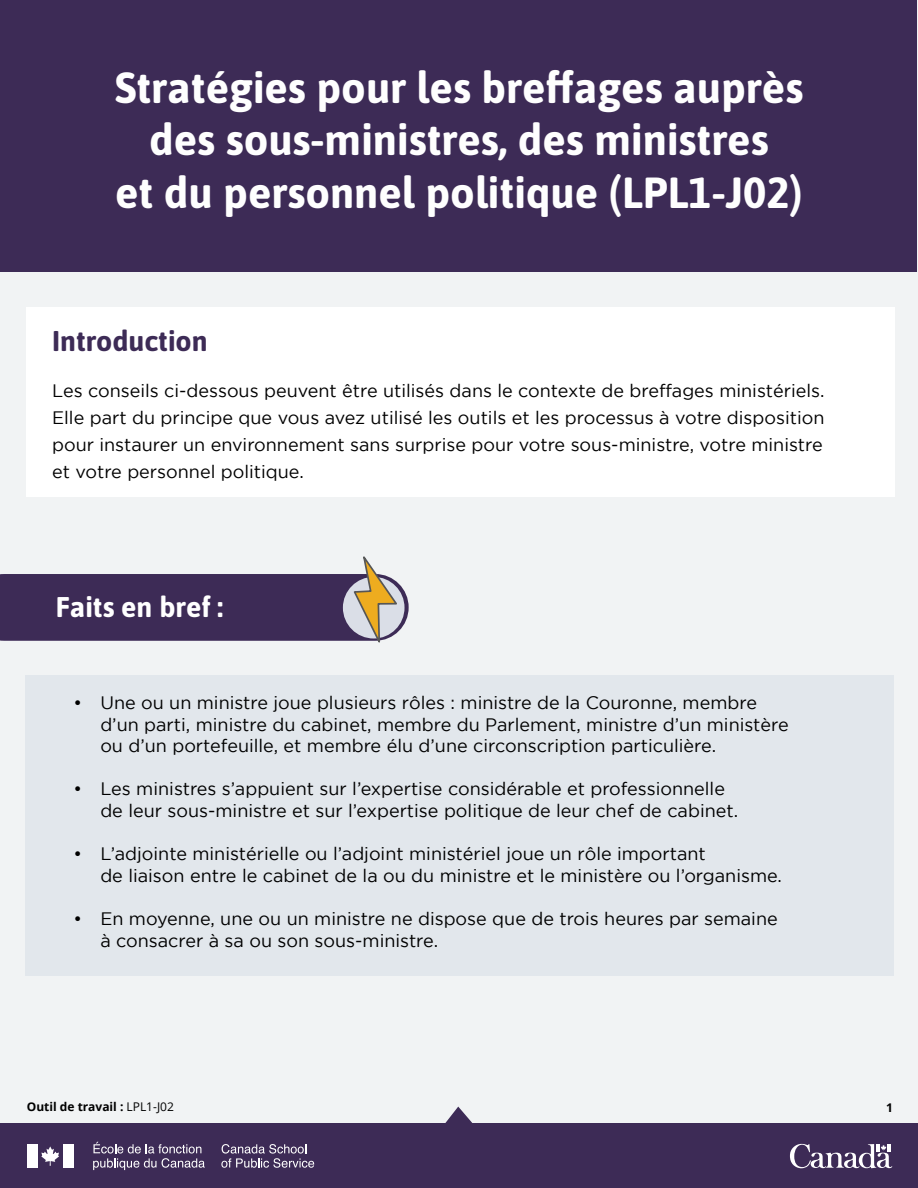
<style>
.page{position:relative;width:918px;height:1188px;background:#f1f3f4}
.page>*{position:absolute;margin:0;border:0;box-sizing:border-box;transform-origin:0 0}
.t1{font:700 43.5px/52.2px "Asap";color:#fefefe;text-align:center}
.subtitle{font:700 28.5px "Asap";color:#3d2b56}
.subtitle-2{font:700 28.5px "Asap";color:#fff}
.Paragraph_Style_1{font:18px/21.6px "Gotham";color:#000}
.t2{font:700 12px "Open Sans";color:#000}
.s1{font-weight:400}
</style>
<div class="page">
<div style="left:0;top:1124px;width:918px;height:64px;background:#3d2b56"></div>
<svg style="left:790px;top:1144px;width:102px;height:24px"></svg>
<svg style="left:221px;top:1144px;width:93px;height:24px"></svg>
<div style="left:27px;top:1144px;width:11px;height:24px;background:#fff"></div>
<svg style="left:41px;top:1146px;width:18px;height:20px"></svg>
<div style="left:63px;top:1144px;width:11px;height:24px;background:#fff"></div>
<svg style="left:93px;top:1142px;width:112px;height:28px"></svg>
<svg style="left:445px;top:1107px;width:28px;height:17px"></svg>
<div style="left:1px;top:1px;width:916px;height:271px;background:#3d2b56"></div>
<div style="left:27px;top:307px;width:868px;height:190px;background:#fff"></div>
<div style="left:25px;top:675px;width:868px;height:301px;background:#e2e7ec"></div>
<svg style="left:0;top:556px;width:409px;height:87px"></svg>
<p class="t1" style="left:115px;top:60px;width:690px">Stratégies pour les breffages auprès des sous-ministres, des ministres<br>et du personnel politique (LPL1-J02)</p>
<p class="subtitle" style="left:52px;top:320px;width:157px">Introduction</p>
<p class="Paragraph_Style_1" style="left:52px;top:377px;width:774px;line-height:27px;text-align:justify">Les conseils ci-dessous peuvent être utilisés dans le contexte de breffages ministériels.<br>Elle part du principe que vous avez utilisé les outils et les processus à votre disposition pour instaurer un environnement sans surprise pour votre sous-ministre, votre ministre et votre personnel politique.</p>
<p class="subtitle-2" style="left:56px;top:587px;width:169px">Faits en bref :</p>
<p class="Paragraph_Style_1" style="left:100px;top:692px;width:690px;text-indent:-27px">• Une ou un ministre joue plusieurs rôles : ministre de la Couronne, membre d’un parti, ministre du cabinet, membre du Parlement, ministre d’un ministère ou d’un portefeuille, et membre élu d’une circonscription particulière.</p>
<p class="Paragraph_Style_1" style="left:100px;top:778px;width:639px;text-indent:-27px">• Les ministres s’appuient sur l’expertise considérable et professionnelle de leur sous-ministre et sur l’expertise politique de leur chef de cabinet.</p>
<p class="Paragraph_Style_1" style="left:100px;top:843px;width:683px;text-indent:-27px">• L’adjointe ministérielle ou l’adjoint ministériel joue un rôle important<br>de liaison entre le cabinet de la ou du ministre et le ministère ou l’organisme.</p>
<p class="Paragraph_Style_1" style="left:100px;top:908px;width:679px;text-indent:-27px">• En moyenne, une ou un ministre ne dispose que de trois heures par semaine à consacrer à sa ou son sous-ministre.</p>
<p class="t2" style="left:27px;top:1098px;width:149px">Outil de travail : <span class="s1">LPL1-J02</span></p>
<p class="t2" style="left:886px;top:1099px;width:8px">1</p>
</div>
